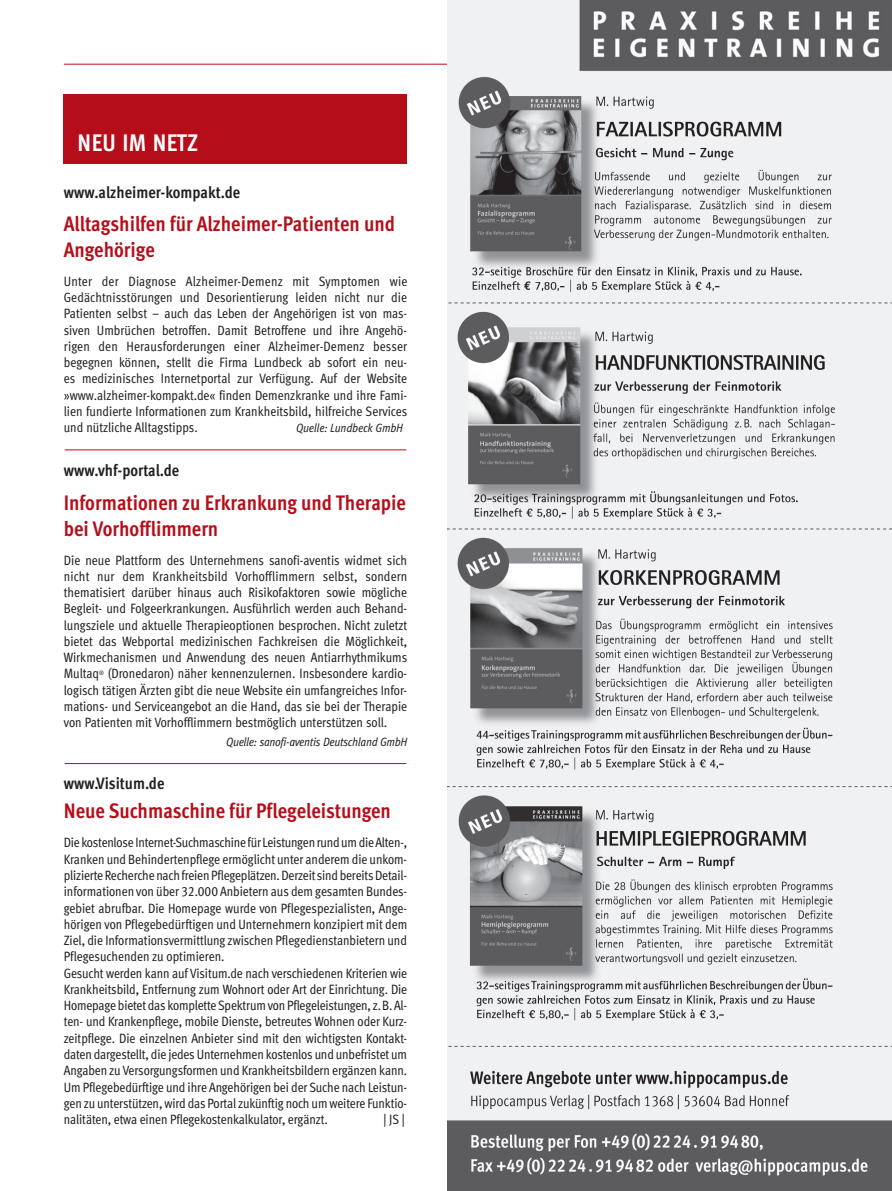
<style>
.page{position:relative;width:892px;height:1191px;background:#fff}
.page>*{position:absolute;margin:0;border:0;box-sizing:border-box;transform-origin:0 0}
.t1{font:24px "Meta Cond Bold LF";letter-spacing:.02em;color:#fff}
.t2{font:21px/25.3px "Meta Cond Bold LF";color:#b50e1a}
.t3{font:16.5px "Meta Cond Bold LF";color:#231f20}
.t4{font:13.5px/16.2px "Meta Cond Book LF";letter-spacing:-.01em;color:#231f20;text-align:justify}
.t5{font:italic 12px "Meta Cond Book Lf";letter-spacing:-.01em;color:#231f20}
</style>
<div class="page">
<hr style="left:64px;top:64px;width:744px;height:1px;background:#b50e1a">
<div style="left:64px;top:94px;width:343px;height:69px;background:#b50e1a"></div>
<hr style="left:65px;top:449px;width:341px;height:1px;background:#b50e1a">
<img style="left:447px;top:0;width:444px;height:1191px">
<hr style="left:65px;top:763px;width:341px;height:1px;background:#b50e1a">
<h1 class="t1" style="left:78px;top:129px;width:122px">Neu im Netz</h1>
<p class="t3" style="left:64px;top:182px;width:178px">www.alzheimer-kompakt.de</p>
<h2 class="t2" style="left:64px;top:211px;width:333px">Alltagshilfen für Alzheimer-Patienten und<br>Angehörige</h2>
<p class="t4" style="left:64px;top:273px;width:345px">Unter der Diagnose Alzheimer-Demenz mit Symptomen wie Gedächtnisstörungen und Desorientierung leiden nicht nur die Patienten selbst – auch das Leben der Angehörigen ist von mas&shy;siven Umbrüchen betroffen. Damit Betroffene und ihre Angehö&shy;rigen den Herausforderungen einer Alzheimer-Demenz besser begegnen können, stellt die Firma Lundbeck ab sofort ein neu&shy;es medizinisches Internetportal zur Verfügung. Auf der Website »www.alzheimer-kompakt.de« finden Demenzkranke und ihre Fami&shy;lien fundierte Informationen zum Krankheitsbild, hilfreiche Services und nützliche Alltagstipps.</p>
<p class="t5" style="left:296px;top:421px;width:108px">Quelle: Lundbeck GmbH</p>
<p class="t3" style="left:64px;top:461px;width:117px">www.vhf-portal.de</p>
<h2 class="t2" style="left:64px;top:490px;width:344px">Informationen zu Erkrankung und Therapie bei Vorhofflimmern</h2>
<p class="t4" style="left:64px;top:551px;width:345px">Die neue Plattform des Unternehmens sanofi-aventis widmet sich nicht nur dem Krankheitsbild Vorhofflimmern selbst, sondern thematisiert darüber hinaus auch Risikofaktoren sowie mögliche Begleit- und Folgeerkrankungen. Ausführlich werden auch Behand&shy;lungsziele und aktuelle Therapieoptionen besprochen. Nicht zuletzt bietet das Webportal medizinischen Fachkreisen die Möglichkeit, Wirkmechanismen und Anwendung des neuen Antiarrhythmikums Multaq<sup>®</sup> (Dronedaron) näher kennenzulernen. Insbesondere kardio&shy;logisch tätigen Ärzten gibt die neue Website ein umfangreiches Infor&shy;mations- und Serviceangebot an die Hand, das sie bei der Therapie von Patienten mit Vorhofflimmern bestmöglich unterstützen soll.</p>
<p class="t5" style="left:226px;top:735px;width:182px">Quelle: sanofi-aventis Deutschland GmbH</p>
<p class="t3" style="left:64px;top:773px;width:102px">www.Visitum.de</p>
<h2 class="t2" style="left:64px;top:798px;width:328px">Neue Suchmaschine für Pflegeleistungen</h2>
<p class="t4" style="left:64px;top:834px;width:345px;text-align:left">Die kostenlose Internet-Suchmaschine für Leistungen rund um die Alten-, Kranken und Behindertenpflege ermöglicht unter anderem die unkom&shy;plizierte Recherche nach freien Pflegeplätzen. Derzeit sind bereits Detail&shy;informationen von über 32.000 Anbietern aus dem gesamten Bundes&shy;gebiet abrufbar. Die Homepage wurde von Pflegespezialisten, Ange&shy;hörigen von Pflegebedürftigen und Unternehmern konzipiert mit dem Ziel, die Informationsvermittlung zwischen Pflegedienstanbietern und Pflegesuchenden zu optimieren.<br>Gesucht werden kann auf Visitum.de nach verschiedenen Kriterien wie Krankheitsbild, Entfernung zum Wohnort oder Art der Einrichtung. Die Homepage bietet das komplette Spektrum von Pflegeleistungen, z.B. Al&shy;ten- und Krankenpflege, mobile Dienste, betreutes Wohnen oder Kurz&shy;zeitpflege. Die einzelnen Anbieter sind mit den wichtigsten Kontakt&shy;daten dargestellt, die jedes Unternehmen kostenlos und unbefristet um Angaben zu Versorgungsformen und Krankheitsbildern ergänzen kann.<br>Um Pflegebedürftige und ihre Angehörigen bei der Suche nach Leistun&shy;gen zu unterstützen, wird das Portal zukünftig noch um weitere Funktio&shy;nalitäten, etwa einen Pflegekostenkalkulator, ergänzt.</p>
<p class="t4" style="left:383px;top:1111px;width:23px">| JS |</p>
</div>
